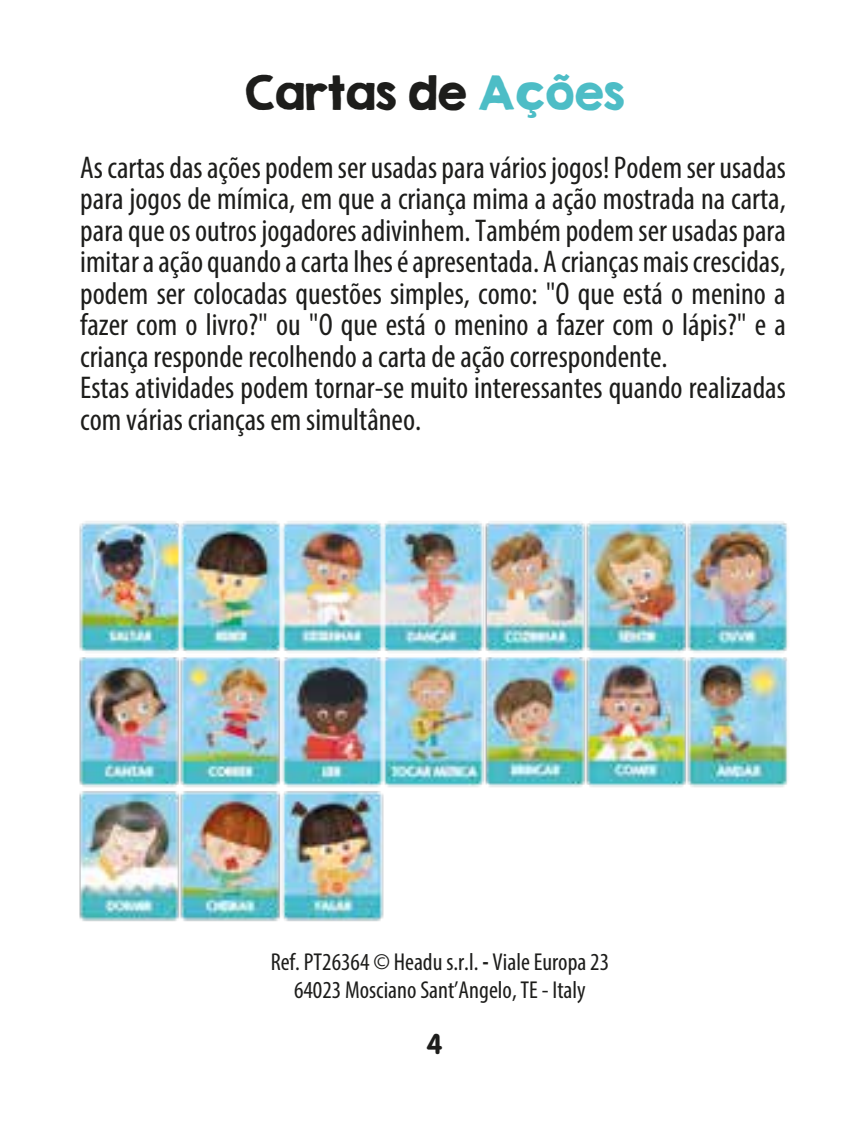
<style>
.page{position:relative;width:865px;height:1121px;background:#fff}
.page>*{position:absolute;margin:0;border:0;box-sizing:border-box;transform-origin:0 0}
.t1{font:42px "KG Second Chances Solid";color:#1d1d1b}
.t2{font:condensed 31.5px/31.5px "Myriad Pro";color:#1d1d1b}
.t3{font:700 28px "VAG Rounded";color:#1d1d1b}
.t4{font:condensed 24.5px/28px "Myriad Pro";color:#1d1d1b;text-align:center}
.s1{color:#4dbdc6}
.s2{font-weight:700}
</style>
<div class="page">
<img style="left:79px;top:521px;width:709px;height:401px">
<h1 class="t1" style="left:245px;top:66px;width:381px">Cartas de <span class="s1">Ações</span></h1>
<p class="t2" style="left:80px;top:151px;width:707px">As cartas das ações podem ser usadas para vários jogos! Podem ser usadas para jogos de mímica, em que a criança mima a ação mostrada na carta, para que os outros jogadores adivinhem. Também podem ser usadas para imitar a ação quando a carta lhes é apresentada. A crianças mais crescidas, podem ser colocadas questões simples, como: "O que está o menino a fazer com o livro?" ou "O que está o menino a fazer com o lápis?" e a criança responde recolhendo a carta de ação correspondente.<br>Estas atividades podem tornar-se muito interessantes quando realizadas com várias crianças em simultâneo.</p>
<p class="t4" style="left:270px;top:947px;width:340px">Ref. PT26364 © Headu s.r.l. <span class="s2">-</span> Viale Europa 23<br>64023 Mosciano Sant’Angelo, TE - Italy</p>
<p class="t3" style="left:426px;top:1027px;width:18px">4</p>
</div>
